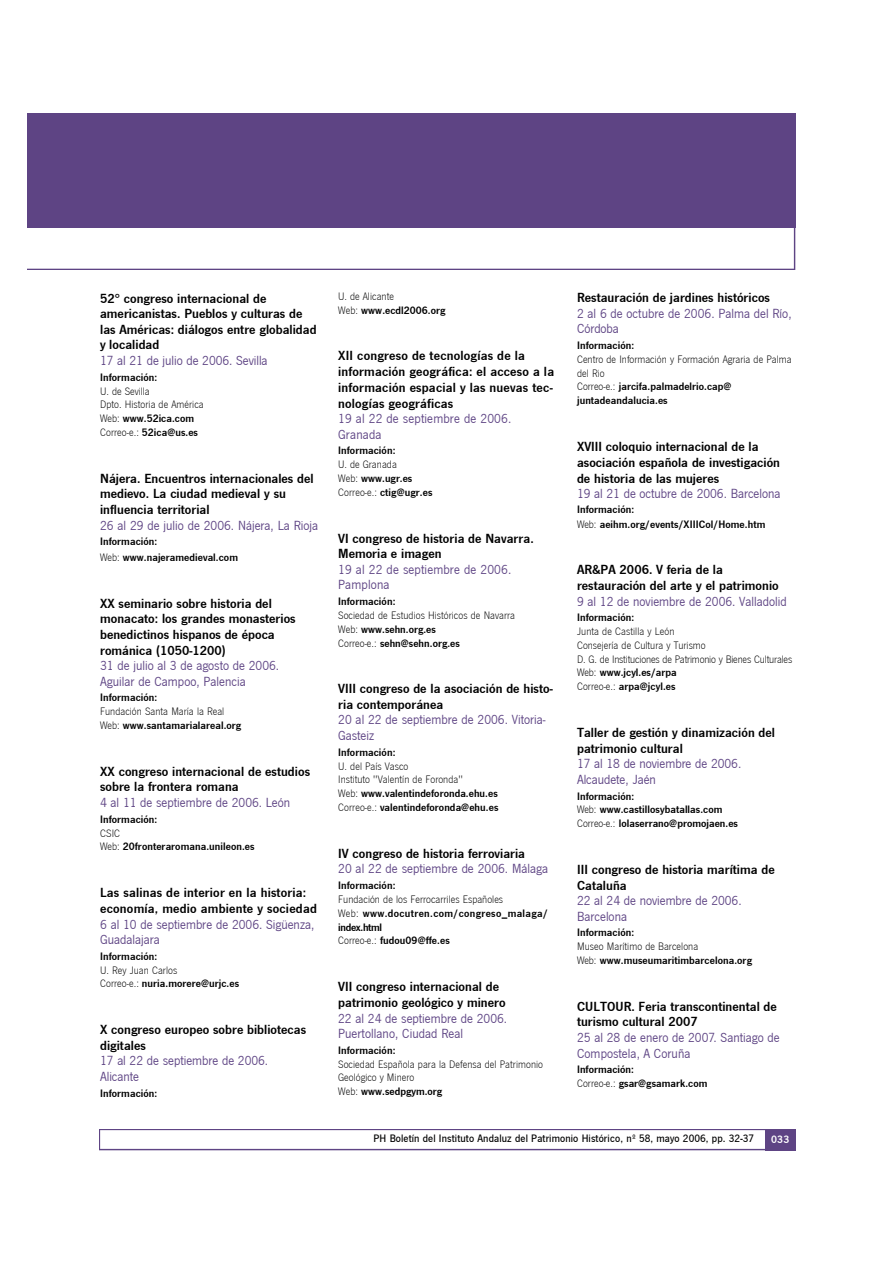
<style>
.page{position:relative;width:893px;height:1263px;background:#fff}
.page>*{position:absolute;margin:0;border:0;box-sizing:border-box;transform-origin:0 0}
.t1{font:700 13.65px/15.6px "News Got T Dem";letter-spacing:.005em;color:#000}
.t2{font:13.65px/15.5px "News Got T";color:#5e4484}
.t3{font:700 11.1px/14.1px "News Got T Dem";letter-spacing:.005em;color:#000}
.t4{font:11.1px/13.6px "News Got T Lig";letter-spacing:.005em;color:#000}
.t5{font:11.1px "News Got T Med";letter-spacing:.01em;color:#000}
.t6{font:700 11.1px/13.8px "News Got T Dem";letter-spacing:.03em;color:#000}
.t7{font:700 11.1px "News Got T Dem";color:#fff}
.s1{font-family:"News Got T Lig";font-weight:400}
</style>
<div class="page">
<svg style="left:99px;top:1129px;width:666px;height:21px"></svg>
<div style="left:765px;top:1129px;width:30px;height:21px;background:#5e4484"></div>
<svg style="left:27px;top:228px;width:768px;height:42px"></svg>
<div style="left:27px;top:114px;width:768px;height:114px;background:#5e4484"></div>
<p class="t1" style="left:100px;top:290px;width:218px">52° congreso internacional de americanistas. Pueblos y culturas de las Américas: diálogos entre globalidad y localidad</p>
<p class="t2" style="left:100px;top:353px;width:169px">17 al 21 de julio de 2006. Sevilla</p>
<p class="t3" style="left:100px;top:370px;width:59px">Información:</p>
<p class="t4" style="left:100px;top:384px;width:105px">U. de Sevilla<br>Dpto. Historia de América</p>
<p class="t3" style="left:100px;top:411px;width:99px"><span class="s1">Web:</span> www.52ica.com<br><span class="s1">Correo-e.:</span> 52ica@us.es</p>
<p class="t1" style="left:100px;top:470px;width:215px">Nájera. Encuentros internacionales del medievo. La ciudad medieval y su influencia territorial</p>
<p class="t2" style="left:100px;top:517px;width:219px">26 al 29 de julio de 2006. Nájera, La Rioja</p>
<p class="t3" style="left:100px;top:533px;width:139px;line-height:15.9px">Información:<br><span class="s1">Web:</span> www.najeramedieval.com</p>
<p class="t1" style="left:100px;top:595px;width:197px">XX seminario sobre historia del monacato: los grandes monasterios benedictinos hispanos de época románica (1050-1200)</p>
<p class="t2" style="left:100px;top:657px;width:180px;line-height:15.9px">31 de julio al 3 de agosto de 2006.<br>Aguilar de Campoo, Palencia</p>
<p class="t3" style="left:100px;top:690px;width:59px">Información:</p>
<p class="t4" style="left:100px;top:705px;width:126px">Fundación Santa María la Real</p>
<p class="t3" style="left:100px;top:718px;width:143px"><span class="s1">Web:</span> www.santamarialareal.org</p>
<p class="t1" style="left:100px;top:763px;width:211px">XX congreso internacional de estudios sobre la frontera romana</p>
<p class="t2" style="left:100px;top:795px;width:192px">4 al 11 de septiembre de 2006. León</p>
<p class="t3" style="left:100px;top:812px;width:59px">Información:</p>
<p class="t4" style="left:100px;top:826px;width:22px">CSIC</p>
<p class="t3" style="left:100px;top:839px;width:156px"><span class="s1">Web:</span> 20fronteraromana.unileon.es</p>
<p class="t1" style="left:100px;top:884px;width:218px">Las salinas de interior en la historia: economía, medio ambiente y sociedad</p>
<p class="t2" style="left:100px;top:916px;width:216px">6 al 10 de septiembre de 2006. Sigüenza,<br>Guadalajara</p>
<p class="t3" style="left:100px;top:949px;width:59px">Información:</p>
<p class="t4" style="left:100px;top:963px;width:79px">U. Rey Juan Carlos</p>
<p class="t3" style="left:100px;top:976px;width:140px"><span class="s1">Correo-e.:</span> nuria.morere@urjc.es</p>
<p class="t1" style="left:100px;top:1022px;width:207px">X congreso europeo sobre bibliotecas digitales</p>
<p class="t2" style="left:100px;top:1053px;width:170px;line-height:15.9px">17 al 22 de septiembre de 2006.<br>Alicante</p>
<p class="t3" style="left:100px;top:1086px;width:59px">Información:</p>
<p class="t4" style="left:338px;top:289px;width:57px">U. de Alicante</p>
<p class="t3" style="left:338px;top:303px;width:109px"><span class="s1">Web:</span> www.ecdl2006.org</p>
<p class="t1" style="left:338px;top:348px;width:217px">XII congreso de tecnologías de la información geográfica: el acceso a la información espacial y las nuevas tec&shy;nologías geográficas</p>
<p class="t2" style="left:338px;top:411px;width:175px">19 al 22 de septiembre de 2006.<br>Granada</p>
<p class="t3" style="left:338px;top:443px;width:59px">Información:</p>
<p class="t4" style="left:338px;top:457px;width:60px">U. de Granada</p>
<p class="t3" style="left:338px;top:471px;width:96px"><span class="s1">Web:</span> www.ugr.es<br><span class="s1">Correo-e.:</span> ctig@ugr.es</p>
<p class="t1" style="left:338px;top:530px;width:197px">VI congreso de historia de Navarra.<br>Memoria e imagen</p>
<p class="t2" style="left:338px;top:561px;width:175px">19 al 22 de septiembre de 2006.<br>Pamplona</p>
<p class="t3" style="left:338px;top:594px;width:59px">Información:</p>
<p class="t4" style="left:338px;top:608px;width:178px">Sociedad de Estudios Históricos de Navarra</p>
<p class="t3" style="left:338px;top:622px;width:123px"><span class="s1">Web:</span> www.sehn.org.es<br><span class="s1">Correo-e.:</span> sehn@sehn.org.es</p>
<p class="t1" style="left:338px;top:681px;width:216px">VIII congreso de la asociación de histo&shy;ria contemporánea</p>
<p class="t2" style="left:338px;top:712px;width:209px;line-height:15.9px">20 al 22 de septiembre de 2006. Vitoria-<br>Gasteiz</p>
<p class="t3" style="left:338px;top:745px;width:59px">Información:</p>
<p class="t4" style="left:338px;top:759px;width:126px">U. del País Vasco<br>Instituto "Valentín de Foronda"</p>
<p class="t3" style="left:338px;top:786px;width:162px"><span class="s1">Web:</span> www.valentindeforonda.ehu.es<br><span class="s1">Correo-e.:</span> valentindeforonda@ehu.es</p>
<p class="t1" style="left:338px;top:845px;width:188px">IV congreso de historia ferroviaria</p>
<p class="t2" style="left:338px;top:861px;width:211px">20 al 22 de septiembre de 2006. Málaga</p>
<p class="t3" style="left:338px;top:878px;width:59px">Información:</p>
<p class="t4" style="left:338px;top:892px;width:166px">Fundación de los Ferrocarriles Españoles</p>
<p class="t6" style="left:338px;top:906px;width:211px"><span class="s1">Web:</span> www.docutren.com/congreso_malaga/ index.html<br><span class="s1">Correo-e.:</span> fudou09@ffe.es</p>
<p class="t1" style="left:338px;top:979px;width:169px">VII congreso internacional de patrimonio geológico y minero</p>
<p class="t2" style="left:338px;top:1010px;width:170px">22 al 24 de septiembre de 2006.<br>Puertollano, Ciudad Real</p>
<p class="t3" style="left:338px;top:1043px;width:59px">Información:</p>
<p class="t4" style="left:338px;top:1057px;width:206px">Sociedad Española para la Defensa del Patrimonio<br>Geológico y Minero</p>
<p class="t3" style="left:338px;top:1084px;width:105px"><span class="s1">Web:</span> www.sedpgym.org</p>
<p class="t1" style="left:577px;top:289px;width:194px">Restauración de jardines históricos</p>
<p class="t2" style="left:577px;top:305px;width:216px">2 al 6 de octubre de 2006. Palma del Río,<br>Córdoba</p>
<p class="t3" style="left:577px;top:338px;width:59px">Información:</p>
<p class="t4" style="left:577px;top:352px;width:216px">Centro de Información y Formación Agraria de Palma del Rio</p>
<p class="t3" style="left:577px;top:379px;width:156px"><span class="s1">Correo-e.:</span> jarcifa.palmadelrio.cap@ juntadeandalucia.es</p>
<p class="t1" style="left:577px;top:438px;width:205px">XVIII coloquio internacional de la asociación española de investigación de historia de las mujeres</p>
<p class="t2" style="left:577px;top:485px;width:205px">19 al 21 de octubre de 2006. Barcelona</p>
<p class="t3" style="left:577px;top:502px;width:190px">Información:<br><span class="s1">Web:</span> aeihm.org/events/XIIICol/Home.htm</p>
<p class="t1" style="left:577px;top:562px;width:203px">AR&amp;PA 2006. V feria de la restauración del arte y el patrimonio</p>
<p class="t2" style="left:577px;top:593px;width:211px">9 al 12 de noviembre de 2006. Valladolid</p>
<p class="t3" style="left:577px;top:610px;width:59px">Información:</p>
<p class="t4" style="left:577px;top:624px;width:217px">Junta de Castilla y León<br>Consejería de Cultura y Turismo<br>D. G. de Instituciones de Patrimonio y Bienes Culturales</p>
<p class="t3" style="left:577px;top:665px;width:101px"><span class="s1">Web:</span> www.jcyl.es/arpa<br><span class="s1">Correo-e.:</span> arpa@jcyl.es</p>
<p class="t1" style="left:577px;top:724px;width:199px">Taller de gestión y dinamización del patrimonio cultural</p>
<p class="t2" style="left:577px;top:756px;width:166px">17 al 18 de noviembre de 2006.<br>Alcaudete, Jaén</p>
<p class="t3" style="left:577px;top:789px;width:162px;line-height:13.6px">Información:<br><span class="s1">Web:</span> www.castillosybatallas.com<br><span class="s1">Correo-e.:</span> lolaserrano@promojaen.es</p>
<p class="t1" style="left:577px;top:861px;width:199px">III congreso de historia marítima de<br>Cataluña</p>
<p class="t2" style="left:577px;top:892px;width:166px;line-height:15.9px">22 al 24 de noviembre de 2006.<br>Barcelona</p>
<p class="t3" style="left:577px;top:925px;width:59px">Información:</p>
<p class="t4" style="left:577px;top:939px;width:123px">Museo Marítimo de Barcelona</p>
<p class="t3" style="left:577px;top:953px;width:176px"><span class="s1">Web:</span> www.museumaritimbarcelona.org</p>
<p class="t1" style="left:577px;top:998px;width:201px">CULTOUR. Feria transcontinental de turismo cultural 2007</p>
<p class="t2" style="left:577px;top:1030px;width:204px">25 al 28 de enero de 2007. Santiago de<br>Compostela, A Coruña</p>
<p class="t3" style="left:577px;top:1062px;width:132px">Información:<br><span class="s1">Correo-e.:</span> gsar@gsamark.com</p>
<p class="t5" style="left:373px;top:1132px;width:382px">PH Boletín del Instituto Andaluz del Patrimonio Histórico, nº 58, mayo 2006, pp. 32-37</p>
<p class="t7" style="left:771px;top:1133px;width:20px">033</p>
</div>
